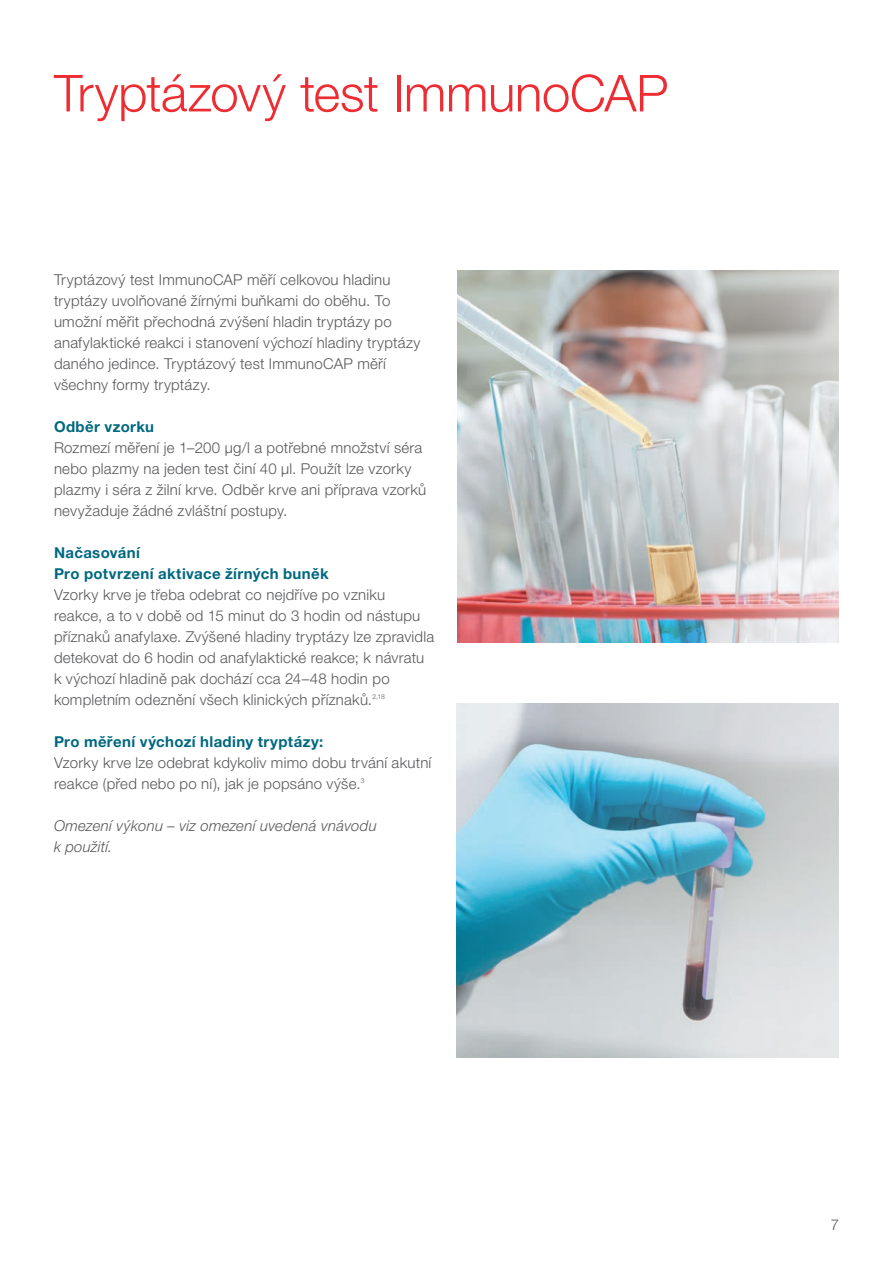
<style>
.page{position:relative;width:893px;height:1263px;background:#fff}
.page>*{position:absolute;margin:0;border:0;box-sizing:border-box;transform-origin:0 0}
.t1{font:300 51px "Helvetica Neue LTW1 G";letter-spacing:-.01em;color:#ee2d33}
.t2{font:300 15px/21px "Helvetica Neue LTW1 G";letter-spacing:.015em;color:#57585a}
.t3{font:700 15px/21px "Helvetica Neue LTW1 G";letter-spacing:.025em;color:#00687f}
.t4{font:italic 300 15px/21px "Helvetica Neue LTW1 G";letter-spacing:.015em;color:#57585a}
.t5{font:300 6.75px "Helvetica Neue LTW1 G";color:#57585a}
</style>
<div class="page">
<img style="left:457px;top:270px;width:382px;height:373px">
<img style="left:457px;top:703px;width:382px;height:355px">
<h1 class="t1" style="left:54px;top:62px;width:616px">Tryptázový test ImmunoCAP</h1>
<p class="t2" style="left:54px;top:269px;width:368px">Tryptázový test ImmunoCAP měří celkovou hladinu tryptázy uvolňované žírnými buňkami do oběhu. To umožní měřit přechodná zvýšení hladin tryptázy po anafylaktické reakci i stanovení výchozí hladiny tryptázy daného jedince. Tryptázový test ImmunoCAP měří všechny formy tryptázy.</p>
<p class="t3" style="left:54px;top:416px;width:102px">Odběr vzorku</p>
<p class="t2" style="left:54px;top:437px;width:374px">Rozmezí měření je 1–200 μg/l a potřebné množství séra nebo plazmy na jeden test činí 40 μl. Použít lze vzorky plazmy i séra z žilní krve. Odběr krve ani příprava vzorků nevyžaduje žádné zvláštní postupy.</p>
<p class="t3" style="left:54px;top:542px;width:276px">Načasování<br>Pro potvrzení aktivace žírných buněk</p>
<p class="t2" style="left:54px;top:584px;width:382px">Vzorky krve je třeba odebrat co nejdříve po vzniku reakce, a to v době od 15 minut do 3 hodin od nástupu příznaků anafylaxe. Zvýšené hladiny tryptázy lze zpravidla detekovat do 6 hodin od anafylaktické reakce; k návratu k výchozí hladině pak dochází cca 24–48 hodin po kompletním odeznění všech klinických příznaků.</p>
<p class="t5" style="left:372px;top:692px;width:14px">2,18</p>
<p class="t3" style="left:54px;top:731px;width:271px">Pro měření výchozí hladiny tryptázy:</p>
<p class="t2" style="left:54px;top:752px;width:379px">Vzorky krve lze odebrat kdykoliv mimo dobu trvání akutní reakce (před nebo po ní), jak je popsáno výše.</p>
<p class="t5" style="left:361px;top:776px;width:5px">3</p>
<p class="t4" style="left:54px;top:815px;width:324px">Omezení výkonu – viz omezení uvedená vnávodu k použití.</p>
<p class="t2" style="left:831px;top:1214px;width:10px">7</p>
</div>
